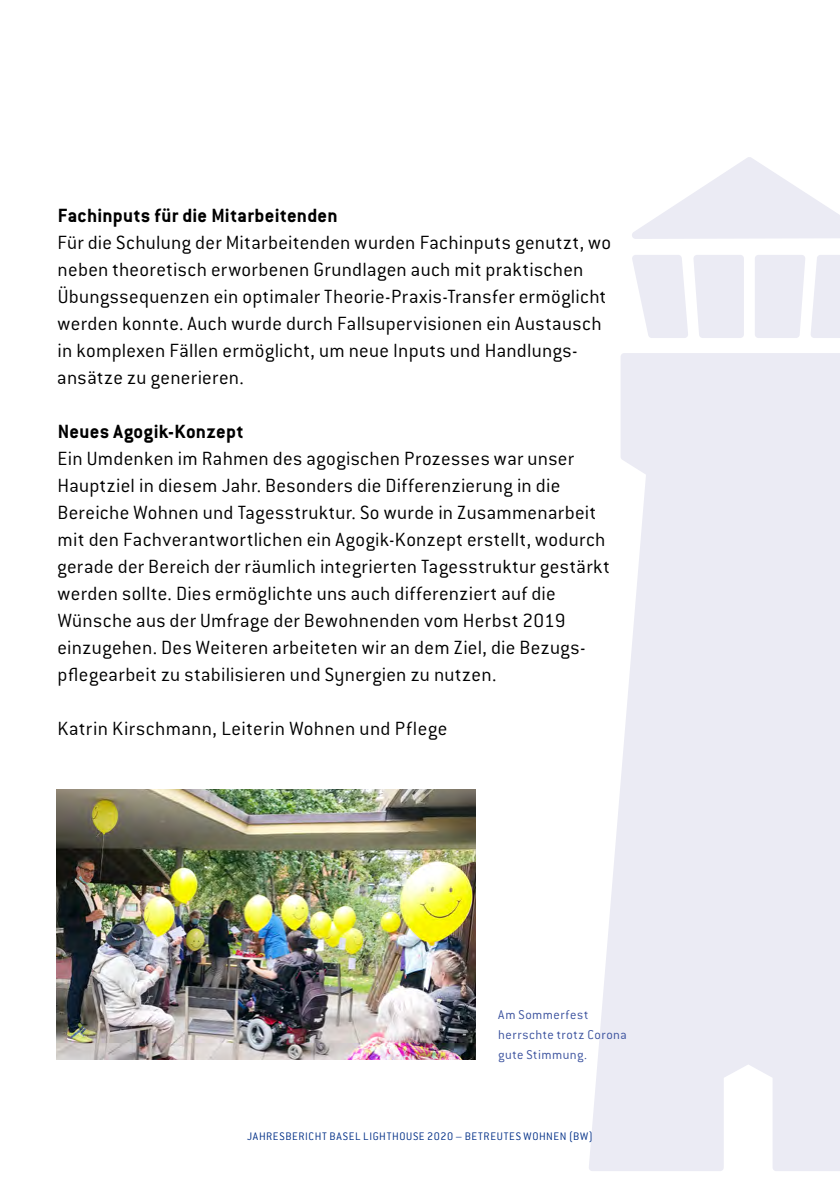
<style>
.page{position:relative;width:840px;height:1191px;background:#fff}
.page>*{position:absolute;margin:0;border:0;box-sizing:border-box;transform-origin:0 0}
.t1{font:300 21px/27px "Conduit ITC";letter-spacing:.015em;color:#000}
.t2{font:700 21px "Conduit ITC";letter-spacing:.015em;color:#000}
.t3{font:300 14px/20px "Conduit ITC";letter-spacing:.035em;color:#3c539f}
.t4{font:300 12px "Conduit ITC";letter-spacing:.055em;color:#002f87}
</style>
<div class="page">
<svg style="left:589px;top:353px;width:250px;height:818px;background:#ededf5"></svg>
<svg style="left:632px;top:157px;width:207px;height:82px"></svg>
<svg style="left:632px;top:255px;width:55px;height:83px"></svg>
<div style="left:693px;top:255px;width:50px;height:83px;background:#ebebf4"></div>
<svg style="left:811px;top:255px;width:28px;height:83px;background:#ededf5"></svg>
<div style="left:755px;top:255px;width:49px;height:83px;background:#ebebf4"></div>
<img style="left:57px;top:789px;width:418px;height:270px">
<p class="t2" style="left:58px;top:203px;width:281px">Fachinputs für die Mitarbeitenden</p>
<p class="t1" style="left:57px;top:229px;width:555px">Für die Schulung der Mitarbeitenden wurden Fachinputs genutzt, wo neben theoretisch erworbenen Grundlagen auch mit praktischen Übungssequenzen ein optimaler Theorie-Praxis-Transfer ermöglicht werden konnte. Auch wurde durch Fallsupervisionen ein Austausch in komplexen Fällen ermöglicht, um neue Inputs und Handlungs&shy;ansätze zu generieren.</p>
<p class="t2" style="left:58px;top:419px;width:187px">Neues Agogik-Konzept</p>
<p class="t1" style="left:57px;top:445px;width:554px">Ein Umdenken im Rahmen des agogischen Prozesses war unser Hauptziel in diesem Jahr. Besonders die Differenzierung in die Bereiche Wohnen und Tagesstruktur. So wurde in Zusammenarbeit mit den Fachverantwortlichen ein Agogik-Konzept erstellt, wodurch gerade der Bereich der räumlich integrierten Tagesstruktur gestärkt werden sollte. Dies ermöglichte uns auch differenziert auf die Wünsche aus der Umfrage der Bewohnenden vom Herbst 2019 einzugehen. Des Weiteren arbeiteten wir an dem Ziel, die Bezugs&shy;pflegearbeit zu stabilisieren und Synergien zu nutzen.</p>
<p class="t1" style="left:57px;top:715px;width:391px">Katrin Kirschmann, Leiterin Wohnen und Pflege</p>
<p class="t3" style="left:498px;top:1005px;width:130px">Am Sommerfest herrschte trotz Corona gute Stimmung.</p>
<p class="t4" style="left:247px;top:1130px;width:347px">JAHRESBERICHT BASEL LIGHTHOUSE 2020 – BETREUTES WOHNEN (BW)</p>
</div>
